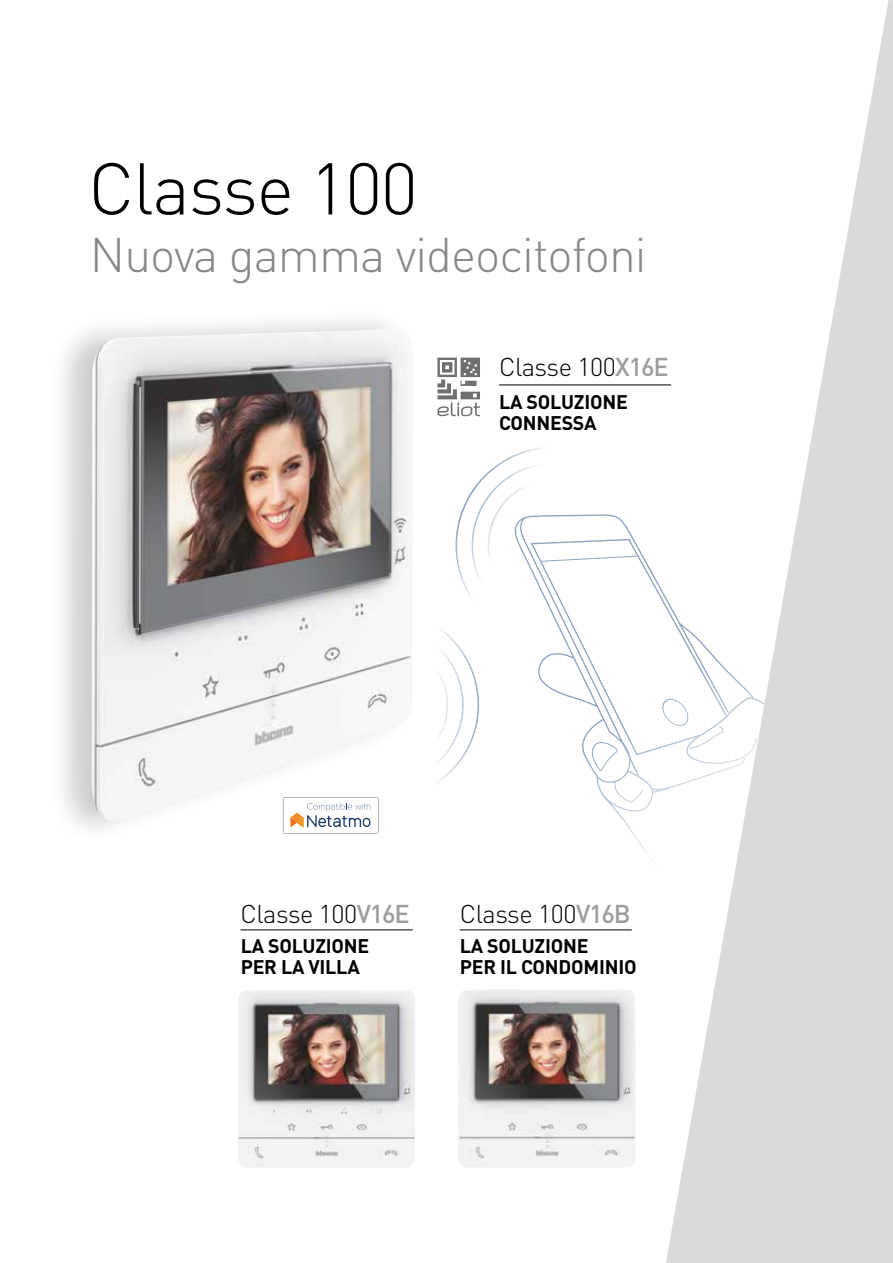
<style>
.page{position:relative;width:893px;height:1263px;background:#fff}
.page>*{position:absolute;margin:0;border:0;box-sizing:border-box;transform-origin:0 0}
.t1{font:300 72px "DIN Pro";letter-spacing:-.02em;color:#000}
.t2{font:300 48px "DIN Pro";letter-spacing:-.02em;color:#878787}
.t3{font:300 25.5px "DIN Pro";letter-spacing:-.02em;color:#000}
.t4{font:700 19.5px/21px "DIN Pro";letter-spacing:-.01em;color:#000}
.s1{font-weight:500;color:#9d9d9c}
</style>
<div class="page">
<svg style="left:666px;top:0;width:227px;height:1263px;fill:#dadada"></svg>
<div style="left:47px;top:306px;width:368px;height:539px;background:#000;opacity:.2"></div>
<img style="left:92px;top:329px;width:321px;height:494px">
<img style="left:458px;top:990px;width:178px;height:177px">
<img style="left:238px;top:991px;width:177px;height:176px">
<svg style="left:275px;top:597px;width:8px;height:215px"></svg>
<hr style="left:499px;top:385px;width:172px;height:1px;background:#000">
<hr style="left:241px;top:929px;width:172px;height:1px;background:#000">
<hr style="left:460px;top:929px;width:172px;height:1px;background:#000">
<svg style="left:437px;top:358px;width:43px;height:58px"></svg>
<svg style="left:283px;top:450px;width:531px;height:424px"></svg>
<h1 class="t1" style="left:88px;top:140px;width:331px">Classe 100</h1>
<h2 class="t2" style="left:90px;top:222px;width:558px">Nuova gamma videocitofoni</h2>
<h3 class="t3" style="left:499px;top:349px;width:171px">Classe 100<span class="s1">X16E</span></h3>
<p class="t4" style="left:499px;top:390px;width:130px">LA SOLUZIONE<br>CONNESSA</p>
<h3 class="t3" style="left:241px;top:896px;width:171px">Classe 100<span class="s1">V16E</span></h3>
<p class="t4" style="left:241px;top:934px;width:130px">LA SOLUZIONE<br>PER LA VILLA</p>
<h3 class="t3" style="left:460px;top:896px;width:172px">Classe 100<span class="s1">V16B</span></h3>
<p class="t4" style="left:460px;top:934px;width:178px">LA SOLUZIONE<br>PER IL CONDOMINIO</p>
</div>
